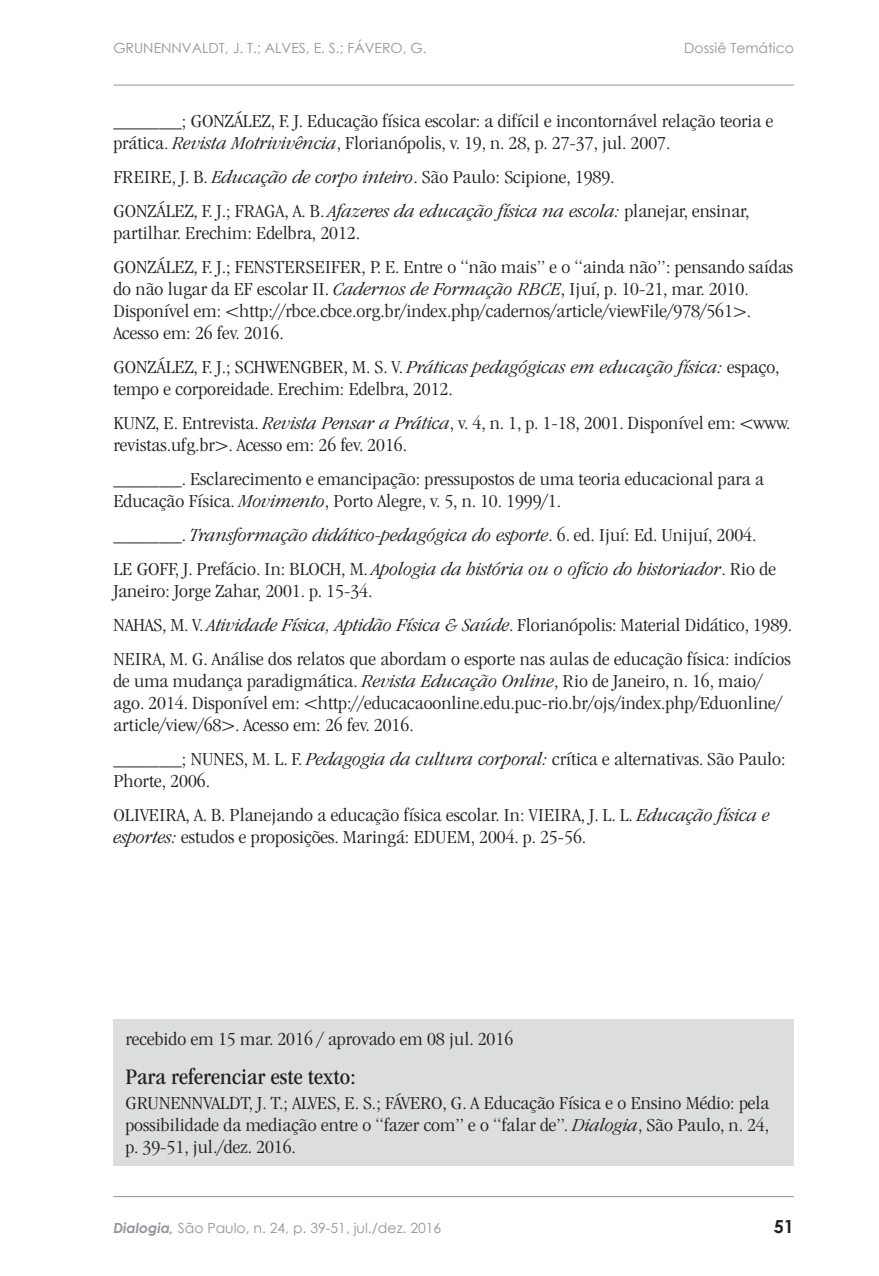
<style>
.page{position:relative;width:879px;height:1276px;background:#fff}
.page>*{position:absolute;margin:0;border:0;box-sizing:border-box;transform-origin:0 0}
.t1{font:condensed 23px "ITC Garamond Std";color:#231f20;scale:1.1 1}
.t2{font:300 condensed 19px/22px "ITC Garamond Std";color:#231f20;scale:1.2 1}
.t3{font:italic 300 condensed 19px/34px "ITC Garamond Std";color:#231f20;scale:1.2 1}
.t4{font:700 18px "Century Gothic";color:#231f20}
.t5{font:14px "Century Gothic";color:#939598}
.s1{font-style:italic}
.s2{font-style:normal}
.s3{font-weight:700;font-style:italic}
</style>
<div class="page">
<hr style="left:113px;top:1196px;width:681px;height:1px;background:#939598">
<hr style="left:113px;top:85px;width:681px;height:1px;background:#939598">
<div style="left:113px;top:1019px;width:681px;height:146px;background:#dcdddf"></div>
<p class="t5" style="left:113px;top:38px;width:315px">GRUNENNVALDT, J. T.; ALVES, E. S.; FÁVERO, G.</p>
<p class="t5" style="left:684px;top:38px;width:111px">Dossiê Temático</p>
<p class="t2" style="left:113px;top:110px;width:551px">______; GONZÁLEZ, F. J. Educação física escolar: a difícil e incontornável relação teoria e prática. <span class="s1">Revista Motrivivência</span>, Florianópolis, v. 19, n. 28, p. 27-37, jul. 2007.</p>
<p class="t2" style="left:113px;top:160px;width:531px;line-height:34px">FREIRE, J. B. <span class="s1">Educação de corpo inteiro</span>. São Paulo: Scipione, 1989.<br>GONZÁLEZ, F. J.; FRAGA, A. B. <span class="s1">Afazeres da educação física na escola:</span> planejar, ensinar,</p>
<p class="t2" style="left:113px;top:216px;width:568px;line-height:34px">partilhar. Erechim: Edelbra, 2012.<br>GONZÁLEZ, F. J.; FENSTERSEIFER, P. E. Entre o “não mais” e o “ainda não”: pensando saídas</p>
<p class="t2" style="left:113px;top:278px;width:533px">do não lugar da EF escolar II. <span class="s1">Cadernos de Formação RBCE</span>, Ijuí, p. 10-21, mar. 2010.<br>Disponível em: &lt;http://rbce.cbce.org.br/index.php/cadernos/article/viewFile/978/561&gt;.<br>Acesso em: 26 fev. 2016.</p>
<p class="t2" style="left:113px;top:356px;width:557px">GONZÁLEZ, F. J.; SCHWENGBER, M. S. V. <span class="s1">Práticas pedagógicas em educação física:</span> espaço, tempo e corporeidade. Erechim: Edelbra, 2012.</p>
<p class="t2" style="left:113px;top:412px;width:566px">KUNZ, E. Entrevista. <span class="s1">Revista Pensar a Prática</span>, v. 4, n. 1, p. 1-18, 2001. Disponível em: &lt;www. revistas.ufg.br&gt;. Acesso em: 26 fev. 2016.</p>
<p class="t2" style="left:113px;top:468px;width:544px">______. Esclarecimento e emancipação: pressupostos de uma teoria educacional para a<br>Educação Física. <span class="s1">Movimento</span>, Porto Alegre, v. 5, n. 10. 1999/1.</p>
<p class="t3" style="left:113px;top:518px;width:553px"><span class="s2">______.</span> Transformação didático-pedagógica do esporte<span class="s2">. 6. ed. Ijuí: Ed. Unijuí, 2004.<br>LE GOFF, J. Prefácio. In: BLOCH, M.</span> Apologia da história ou o ofício do historiador<span class="s2">. Rio de</span></p>
<p class="t2" style="left:113px;top:574px;width:567px;line-height:34px">Janeiro: Jorge Zahar, 2001. p. 15-34.<br>NAHAS, M. V. <span class="s1">Atividade Física, Aptidão Física &amp; Saúde</span>. Florianópolis: Material Didático, 1989.<br>NEIRA, M. G. Análise dos relatos que abordam o esporte nas aulas de educação física: indícios</p>
<p class="t2" style="left:113px;top:670px;width:559px">de uma mudança paradigmática. <span class="s1">Revista Educação Online</span>, Rio de Janeiro, n. 16, maio/ ago. 2014. Disponível em: &lt;http://educacaoonline.edu.puc-rio.br/ojs/index.php/Eduonline/ article/view/68&gt;. Acesso em: 26 fev. 2016.</p>
<p class="t2" style="left:113px;top:748px;width:561px">______; NUNES, M. L. F. <span class="s1">Pedagogia da cultura corporal:</span> crítica e alternativas. São Paulo:<br>Phorte, 2006.</p>
<p class="t2" style="left:113px;top:804px;width:548px">OLIVEIRA, A. B. Planejando a educação física escolar. In: VIEIRA, J. L. L. <span class="s1">Educação física e esportes:</span> estudos e proposições. Maringá: EDUEM, 2004. p. 25-56.</p>
<p class="t2" style="left:125px;top:1028px;width:325px">recebido em 15 mar. 2016 / aprovado em 08 jul. 2016</p>
<p class="t1" style="left:125px;top:1064px;width:211px">Para referenciar este texto:</p>
<p class="t2" style="left:125px;top:1092px;width:538px;text-align:justify">GRUNENNVALDT, J. T.; ALVES, E. S.; FÁVERO, G. A Educação Física e o Ensino Médio: pela possibilidade da mediação entre o “fazer com” e o “falar de”. <span class="s1">Dialogia</span>, São Paulo, n. 24, p. 39-51, jul./dez. 2016.</p>
<p class="t5" style="left:113px;top:1218px;width:329px"><span class="s3">Dialogia,</span> São Paulo, n. 24, p. 39-51, jul./dez. 2016</p>
<p class="t4" style="left:774px;top:1212px;width:22px">51</p>
</div>
